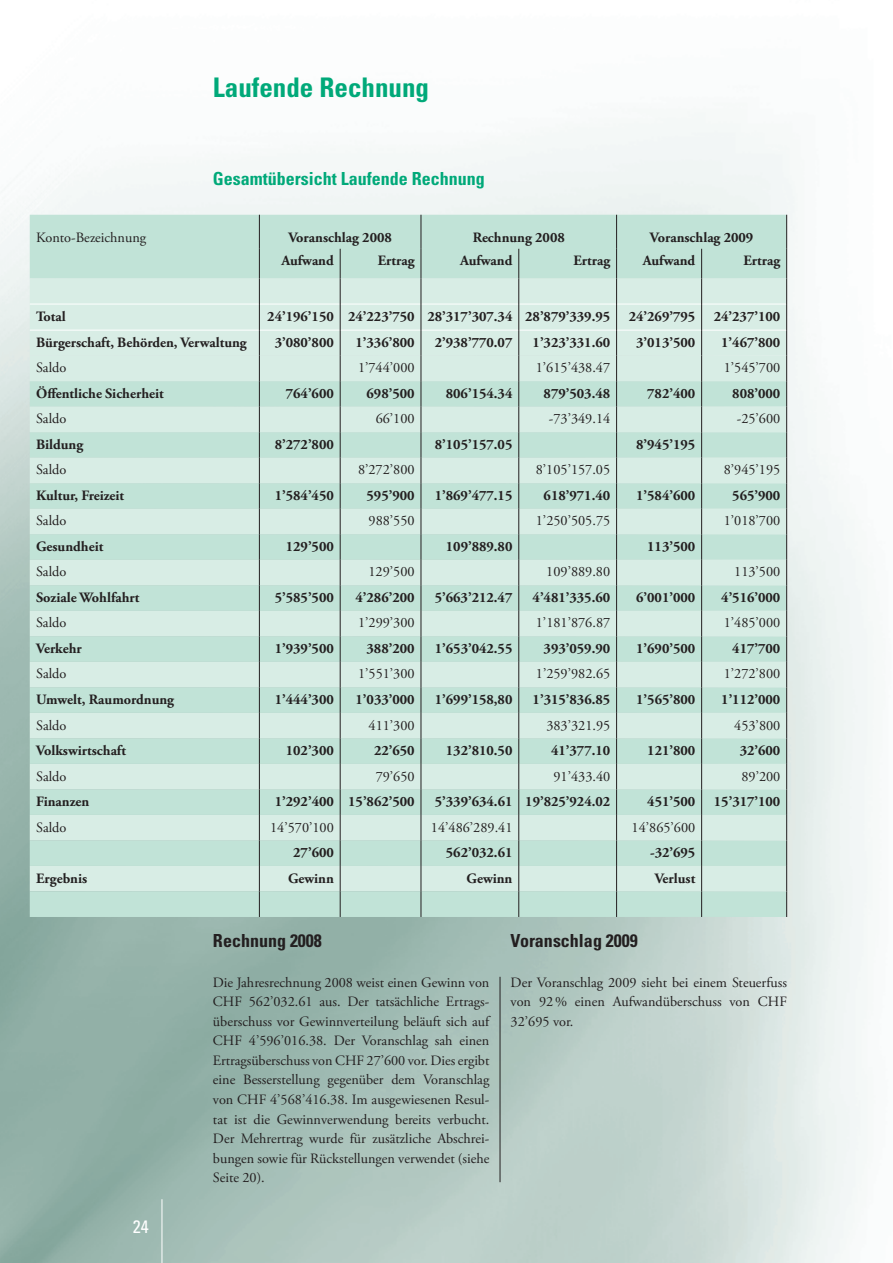
<style>
.page{position:relative;width:893px;height:1263px;background:#fff}
.page>*{position:absolute;margin:0;border:0;box-sizing:border-box;transform-origin:0 0}
.t1{font:700 condensed 27px "Univers";color:#00a979}
.t2{font:700 condensed 18px "Univers";color:#00a979}
.t3{font:700 condensed 18px "Univers";color:#231f20}
.t4{font:condensed 18px "Univers";color:#fff}
.t5{font:700 14.25px "Adobe Garamond Pro";color:#231f20}
.t6{font:14.25px/19.5px "Adobe Garamond Pro";color:#231f20;text-align:justify}
</style>
<div class="page">
<img style="left:0;top:112px;width:875px;height:1151px">
<div style="left:30px;top:215px;width:756px;height:64px;background:#c1e3d7"></div>
<hr style="left:259px;top:215px;width:1px;height:34px;background:#231f20">
<hr style="left:421px;top:215px;width:1px;height:34px;background:#231f20">
<hr style="left:616px;top:215px;width:1px;height:34px;background:#231f20">
<hr style="left:259px;top:249px;width:1px;height:30px;background:#231f20">
<hr style="left:340px;top:249px;width:1px;height:30px;background:#231f20">
<hr style="left:421px;top:249px;width:1px;height:30px;background:#231f20">
<hr style="left:518px;top:249px;width:1px;height:30px;background:#231f20">
<hr style="left:616px;top:249px;width:1px;height:30px;background:#231f20">
<hr style="left:701px;top:249px;width:1px;height:30px;background:#231f20">
<hr style="left:786px;top:215px;width:1px;height:34px;background:#231f20">
<hr style="left:786px;top:249px;width:1px;height:30px;background:#231f20">
<svg style="left:30px;top:279px;width:757px;height:638px;background:#cce6dc"></svg>
<hr style="left:500px;top:977px;width:1px;height:205px;background:#231f20">
<hr style="left:162px;top:1199px;width:1px;height:64px;background:#fff">
<h1 class="t1" style="left:213px;top:70px;width:217px">Laufende Rechnung</h1>
<p class="t2" style="left:213px;top:167px;width:273px">Gesamtübersicht Laufende Rechnung</p>
<p class="t6" style="left:36px;top:229px;width:112px">Konto-Bezeichnung</p>
<p class="t5" style="left:288px;top:230px;width:105px">Voranschlag 2008</p>
<p class="t5" style="left:473px;top:230px;width:94px">Rechnung 2008</p>
<p class="t5" style="left:650px;top:230px;width:105px">Voranschlag 2009</p>
<p class="t5" style="left:281px;top:253px;width:54px">Aufwand</p>
<p class="t5" style="left:378px;top:253px;width:38px">Ertrag</p>
<p class="t5" style="left:460px;top:253px;width:54px">Aufwand</p>
<p class="t5" style="left:573px;top:253px;width:38px">Ertrag</p>
<p class="t5" style="left:643px;top:253px;width:54px">Aufwand</p>
<p class="t5" style="left:743px;top:253px;width:38px">Ertrag</p>
<p class="t5" style="left:36px;top:308px;width:31px">Total</p>
<p class="t5" style="left:267px;top:308px;width:344px">24’196’150 24’223’750 28’317’307.34 28’879’339.95</p>
<p class="t5" style="left:629px;top:308px;width:68px">24’269’795</p>
<p class="t5" style="left:714px;top:308px;width:68px">24’237’100</p>
<p class="t5" style="left:36px;top:334px;width:212px">Bürgerschaft, Behörden, Verwaltung</p>
<p class="t5" style="left:275px;top:334px;width:61px">3’080’800</p>
<p class="t5" style="left:355px;top:334px;width:61px">1’336’800</p>
<p class="t5" style="left:435px;top:334px;width:79px">2’938’770.07</p>
<p class="t5" style="left:533px;top:334px;width:79px">1’323’331.60</p>
<p class="t5" style="left:636px;top:334px;width:61px">3’013’500</p>
<p class="t5" style="left:721px;top:334px;width:61px">1’467’800</p>
<p class="t6" style="left:36px;top:359px;width:32px">Saldo</p>
<p class="t6" style="left:358px;top:359px;width:58px">1’744’000</p>
<p class="t6" style="left:536px;top:359px;width:76px">1’615’438.47</p>
<p class="t6" style="left:724px;top:359px;width:58px">1’545’700</p>
<p class="t5" style="left:36px;top:385px;width:129px">Öffentliche Sicherheit</p>
<p class="t5" style="left:286px;top:385px;width:50px">764’600</p>
<p class="t5" style="left:367px;top:385px;width:50px">698’500</p>
<p class="t5" style="left:446px;top:385px;width:68px">806’154.34</p>
<p class="t5" style="left:544px;top:385px;width:68px">879’503.48</p>
<p class="t5" style="left:647px;top:385px;width:50px">782’400</p>
<p class="t5" style="left:732px;top:385px;width:50px">808’000</p>
<p class="t6" style="left:36px;top:410px;width:32px">Saldo</p>
<p class="t6" style="left:376px;top:410px;width:40px">66’100</p>
<p class="t6" style="left:549px;top:410px;width:63px">-73’349.14</p>
<p class="t6" style="left:737px;top:410px;width:45px">-25’600</p>
<p class="t5" style="left:36px;top:436px;width:48px">Bildung</p>
<p class="t5" style="left:275px;top:436px;width:61px">8’272’800</p>
<p class="t5" style="left:435px;top:436px;width:79px">8’105’157.05</p>
<p class="t5" style="left:636px;top:436px;width:61px">8’945’195</p>
<p class="t6" style="left:36px;top:461px;width:32px">Saldo</p>
<p class="t6" style="left:358px;top:461px;width:58px">8’272’800</p>
<p class="t6" style="left:536px;top:461px;width:76px">8’105’157.05</p>
<p class="t6" style="left:724px;top:461px;width:58px">8’945’195</p>
<p class="t5" style="left:36px;top:487px;width:90px">Kultur, Freizeit</p>
<p class="t5" style="left:275px;top:487px;width:61px">1’584’450</p>
<p class="t5" style="left:367px;top:487px;width:50px">595’900</p>
<p class="t5" style="left:435px;top:487px;width:79px">1’869’477.15</p>
<p class="t5" style="left:544px;top:487px;width:68px">618’971.40</p>
<p class="t5" style="left:636px;top:487px;width:61px">1’584’600</p>
<p class="t5" style="left:732px;top:487px;width:50px">565’900</p>
<p class="t6" style="left:36px;top:512px;width:32px">Saldo</p>
<p class="t6" style="left:369px;top:512px;width:48px">988’550</p>
<p class="t6" style="left:536px;top:512px;width:76px">1’250’505.75</p>
<p class="t6" style="left:724px;top:512px;width:58px">1’018’700</p>
<p class="t5" style="left:36px;top:538px;width:69px">Gesundheit</p>
<p class="t5" style="left:286px;top:538px;width:50px">129’500</p>
<p class="t5" style="left:446px;top:538px;width:68px">109’889.80</p>
<p class="t5" style="left:647px;top:538px;width:50px">113’500</p>
<p class="t6" style="left:36px;top:563px;width:32px">Saldo</p>
<p class="t6" style="left:368px;top:563px;width:48px">129’500</p>
<p class="t6" style="left:546px;top:563px;width:65px">109’889.80</p>
<p class="t6" style="left:734px;top:563px;width:48px">113’500</p>
<p class="t5" style="left:36px;top:589px;width:105px">Soziale Wohlfahrt</p>
<p class="t5" style="left:275px;top:589px;width:61px">5’585’500</p>
<p class="t5" style="left:356px;top:589px;width:61px">4’286’200</p>
<p class="t5" style="left:435px;top:589px;width:79px">5’663’212.47</p>
<p class="t5" style="left:533px;top:589px;width:79px">4’481’335.60</p>
<p class="t5" style="left:636px;top:589px;width:61px">6’001’000</p>
<p class="t5" style="left:721px;top:589px;width:61px">4’516’000</p>
<p class="t6" style="left:36px;top:614px;width:32px">Saldo</p>
<p class="t6" style="left:358px;top:614px;width:58px">1’299’300</p>
<p class="t6" style="left:536px;top:614px;width:76px">1’181’876.87</p>
<p class="t6" style="left:724px;top:614px;width:58px">1’485’000</p>
<p class="t5" style="left:36px;top:640px;width:47px">Verkehr</p>
<p class="t5" style="left:275px;top:640px;width:61px">1’939’500</p>
<p class="t5" style="left:367px;top:640px;width:50px">388’200</p>
<p class="t5" style="left:435px;top:640px;width:79px">1’653’042.55</p>
<p class="t5" style="left:544px;top:640px;width:68px">393’059.90</p>
<p class="t5" style="left:636px;top:640px;width:61px">1’690’500</p>
<p class="t5" style="left:732px;top:640px;width:50px">417’700</p>
<p class="t6" style="left:36px;top:665px;width:32px">Saldo</p>
<p class="t6" style="left:358px;top:665px;width:58px">1’551’300</p>
<p class="t6" style="left:536px;top:665px;width:76px">1’259’982.65</p>
<p class="t6" style="left:724px;top:665px;width:58px">1’272’800</p>
<p class="t5" style="left:36px;top:691px;width:139px">Umwelt, Raumordnung</p>
<p class="t5" style="left:275px;top:691px;width:61px">1’444’300</p>
<p class="t5" style="left:356px;top:691px;width:61px">1’033’000</p>
<p class="t5" style="left:435px;top:691px;width:79px">1’699’158,80</p>
<p class="t5" style="left:533px;top:691px;width:79px">1’315’836.85</p>
<p class="t5" style="left:636px;top:691px;width:61px">1’565’800</p>
<p class="t5" style="left:721px;top:691px;width:61px">1’112’000</p>
<p class="t6" style="left:36px;top:716px;width:32px">Saldo</p>
<p class="t6" style="left:369px;top:716px;width:48px">411’300</p>
<p class="t6" style="left:546px;top:716px;width:65px">383’321.95</p>
<p class="t6" style="left:734px;top:716px;width:48px">453’800</p>
<p class="t5" style="left:36px;top:742px;width:91px">Volkswirtschaft</p>
<p class="t5" style="left:286px;top:742px;width:50px">102’300</p>
<p class="t5" style="left:374px;top:742px;width:42px">22’650</p>
<p class="t5" style="left:446px;top:742px;width:68px">132’810.50</p>
<p class="t5" style="left:551px;top:742px;width:61px">41’377.10</p>
<p class="t5" style="left:647px;top:742px;width:50px">121’800</p>
<p class="t5" style="left:740px;top:742px;width:42px">32’600</p>
<p class="t6" style="left:36px;top:767px;width:32px">Saldo</p>
<p class="t6" style="left:376px;top:767px;width:40px">79’650</p>
<p class="t6" style="left:553px;top:767px;width:58px">91’433.40</p>
<p class="t6" style="left:741px;top:767px;width:40px">89’200</p>
<p class="t5" style="left:36px;top:793px;width:55px">Finanzen</p>
<p class="t5" style="left:275px;top:793px;width:141px">1’292’400 15’862’500</p>
<p class="t5" style="left:435px;top:793px;width:177px">5’339’634.61 19’825’924.02</p>
<p class="t5" style="left:647px;top:793px;width:50px">451’500</p>
<p class="t5" style="left:714px;top:793px;width:68px">15’317’100</p>
<p class="t6" style="left:36px;top:818px;width:32px">Saldo</p>
<p class="t6" style="left:270px;top:818px;width:65px">14’570’100</p>
<p class="t6" style="left:431px;top:818px;width:83px">14’486’289.41</p>
<p class="t6" style="left:632px;top:818px;width:65px">14’865’600</p>
<p class="t5" style="left:293px;top:844px;width:42px">27’600</p>
<p class="t5" style="left:446px;top:844px;width:68px">562’032.61</p>
<p class="t5" style="left:650px;top:844px;width:47px">-32’695</p>
<p class="t5" style="left:36px;top:870px;width:53px">Ergebnis</p>
<p class="t5" style="left:288px;top:870px;width:47px">Gewinn</p>
<p class="t5" style="left:467px;top:870px;width:47px">Gewinn</p>
<p class="t5" style="left:655px;top:870px;width:42px">Verlust</p>
<p class="t4" style="left:133px;top:1215px;width:17px">24</p>
<p class="t3" style="left:213px;top:930px;width:110px">Rechnung 2008</p>
<p class="t6" style="left:213px;top:973px;width:278px">Die Jahresrechnung 2008 weist einen Gewinn von CHF 562’032.61 aus. Der tatsächliche Ertrags&shy;überschuss vor Gewinnverteilung beläuft sich auf CHF 4’596’016.38. Der Voranschlag sah einen Ertragsüberschuss von CHF 27’600 vor. Dies ergibt eine Besserstellung gegenüber dem Voranschlag von CHF 4’568’416.38. Im ausgewiesenen Resul&shy;tat ist die Gewinnverwendung bereits verbucht.<br>Der Mehrertrag wurde für zusätzliche Abschrei&shy;bungen sowie für Rückstellungen verwendet (siehe Seite 20).</p>
<p class="t3" style="left:511px;top:930px;width:129px">Voranschlag 2009</p>
<p class="t6" style="left:511px;top:973px;width:278px">Der Voranschlag 2009 sieht bei einem Steuerfuss von 92% einen Aufwandüberschuss von CHF 32’695 vor.</p>
</div>
